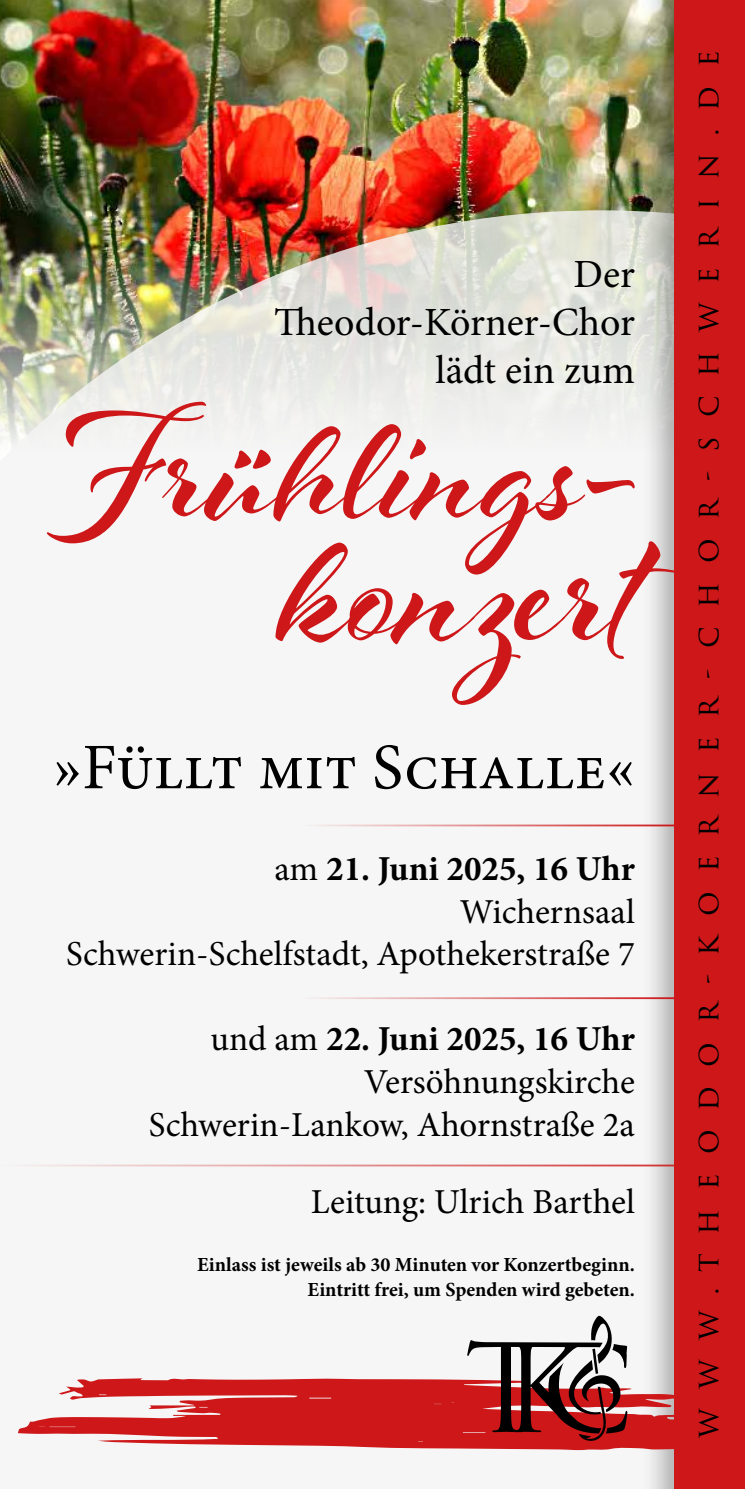
<style>
.page{position:relative;width:745px;height:1489px;background:#fff}
.page>*{position:absolute;margin:0;border:0;box-sizing:border-box;transform-origin:0 0}
.t1{font:700 187.5px "Al Fresco";color:#cd1719}
.t2{font:700 175px "Al Fresco";color:#cd1719}
.t3{font:65px "Minion Pro";color:#000}
.t4{font:40px/48px "Minion Pro";color:#000;text-align:right}
.t5{font:35px/42.5px "Minion Pro";color:#000;text-align:right}
.t6{font:30.5px "Trajan Pro 3";letter-spacing:.615em;color:#000}
.t7{font:700 20px/25px "Minion Pro";color:#000;text-align:right}
.s1{font-weight:700}
</style>
<div class="page">
<img style="left:0;top:0;width:640px;height:210px">
<img style="left:0;top:210px;width:640px;height:238px">
<div style="left:640px;top:0;width:104px;height:1488px;background:#000;opacity:.3"></div>
<div style="left:673px;top:0;width:71px;height:1488px;background:#cd1719"></div>
<svg style="left:18px;top:1376px;width:656px;height:74px;fill:#cd1719"></svg>
<svg style="left:467px;top:1315px;width:163px;height:129px"></svg>
<hr style="left:0;top:1164px;width:744px;height:2px;background:#cd1719">
<hr style="left:301px;top:997px;width:374px;height:2px;background:#cd1719">
<hr style="left:301px;top:824px;width:374px;height:2px;background:#cd1719">
<p class="t4" style="left:274px;top:250px;width:362px">Der<br>Theodor-Körner-Chor lädt ein zum</p>
<h2 class="t2" style="left:47px;top:353px;width:591px">Frühlings-</h2>
<h1 class="t1" style="left:281px;top:465px;width:358px">konzert</h1>
<h3 class="t3" style="left:53px;top:724px;width:582px">»Füllt mit Schalle«</h3>
<p class="t5" style="left:66px;top:848px;width:570px">am <span class="s1">21. Juni 2025, 16 Uhr<br></span>Wichernsaal<br>Schwerin-Schelfstadt, Apothekerstraße 7</p>
<p class="t5" style="left:149px;top:1018px;width:487px">und am <span class="s1">22. Juni 2025, 16 Uhr<br></span>Versöhnungskirche<br>Schwerin-Lankow, Ahornstraße 2a</p>
<p class="t5" style="left:311px;top:1180px;width:325px">Leitung: Ulrich Barthel</p>
<p class="t7" style="left:197px;top:1252px;width:439px">Einlass ist jeweils ab 30 Minuten vor Konzertbeginn.<br>Eintritt frei, um Spenden wird gebeten.</p>
<p class="t6" style="left:686px;top:1437px;width:1388px;rotate:-90deg">www.theodor-koerner-chor-schwerin.de</p>
</div>
